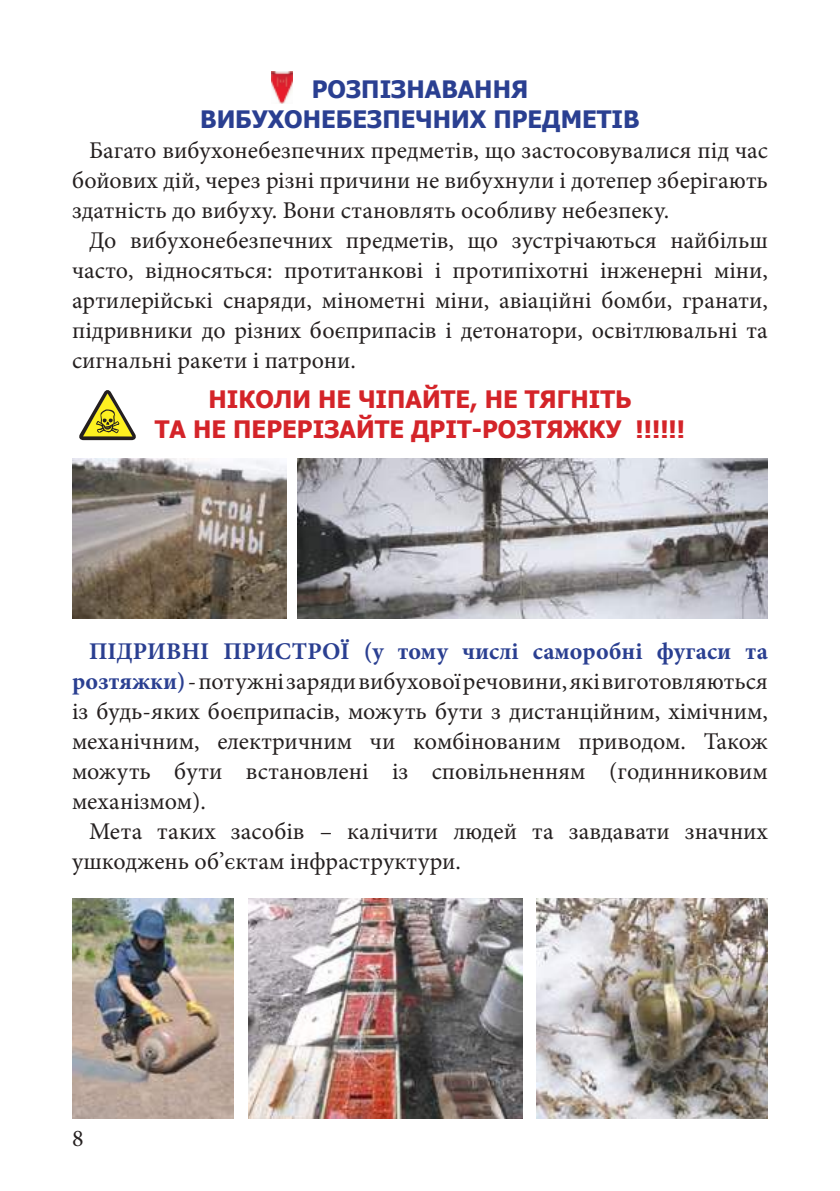
<style>
.page{position:relative;width:840px;height:1191px;background:#fff}
.page>*{position:absolute;margin:0;border:0;box-sizing:border-box;transform-origin:0 0}
.t1{font:24px/30px "Minion Pro";color:#241f1f;text-align:justify}
.t2{font:700 24px/30px "Tahoma";color:#d42429;text-align:center}
.t3{font:700 24px/30px "Tahoma";color:#2a3f91;text-align:center}
.s1{font-weight:700;color:#2a3f91}
</style>
<div class="page">
<img style="left:72px;top:458px;width:214px;height:160px">
<img style="left:297px;top:458px;width:470px;height:160px">
<img style="left:72px;top:898px;width:161px;height:220px">
<img style="left:248px;top:898px;width:274px;height:220px">
<img style="left:536px;top:898px;width:231px;height:220px">
<img style="left:271px;top:71px;width:21px;height:33px">
<svg style="left:79px;top:390px;width:57px;height:50px"></svg>
<p class="t3" style="left:200px;top:76px;width:441px">РОЗПІЗНАВАННЯ<br>ВИБУХОНЕБЕЗПЕЧНИХ ПРЕДМЕТІВ</p>
<p class="t1" style="left:72px;top:136px;width:697px;text-indent:17px">Багато вибухонебезпечних предметів, що застосовувалися під час бойових дій, через різні причини не вибухнули і дотепер зберігають здатність до вибуху. Вони становлять особливу небезпеку.</p>
<p class="t1" style="left:72px;top:226px;width:697px;text-indent:17px">До вибухонебезпечних предметів, що зустрічаються найбільш часто, відносяться: протитанкові і протипіхотні інженерні міни, артилерійські снаряди, мінометні міни, авіаційні бомби, гранати, підривники до різних боєприпасів і детонатори, освітлювальні та сигнальні ракети і патрони.</p>
<p class="t2" style="left:155px;top:386px;width:531px">НІКОЛИ НЕ ЧІПАЙТЕ, НЕ ТЯГНІТЬ<br>ТА НЕ ПЕРЕРІЗАЙТЕ ДРІТ-РОЗТЯЖКУ !!!!!!</p>
<p class="t1" style="left:72px;top:636px;width:697px;text-indent:17px"><span class="s1">ПІДРИВНІ ПРИСТРОЇ (у тому числі саморобні фугаси та розтяжки)</span> - потужні заряди вибухової речовини, які виготовляються із будь-яких боєприпасів, можуть бути з дистанційним, хімічним, механічним, електричним чи комбінованим приводом. Також можуть бути встановлені із сповільненням (годинниковим механізмом).</p>
<p class="t1" style="left:72px;top:816px;width:697px;text-indent:17px">Мета таких засобів – калічити людей та завдавати значних ушкоджень об’єктам інфраструктури.</p>
<p class="t1" style="left:72px;top:1123px;width:13px">8</p>
</div>
